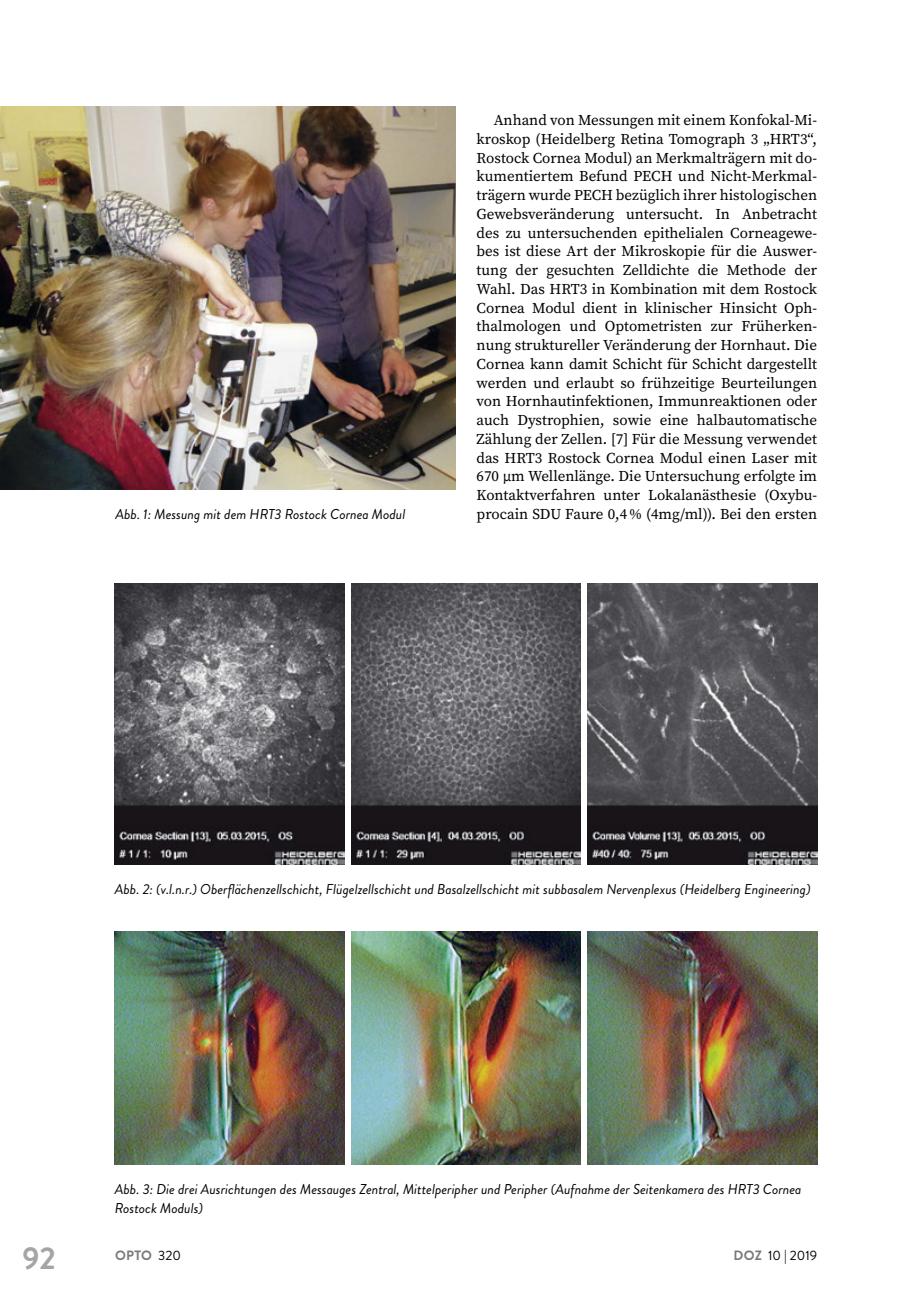
<style>
.page{position:relative;width:915px;height:1293px;background:#fff}
.page>*{position:absolute;margin:0;border:0;box-sizing:border-box;transform-origin:0 0}
.t1{font:700 31.5px "Brandon Grotesque";color:#a5a5a7}
.t2{font:15px/18.8px "Source Serif Pro";color:#000;text-align:justify}
.t3{font:italic 14.25px/18.8px "Brandon Grotesque";color:#000}
.t4{font:13.5px "Brandon Grotesque";color:#000}
.t5{font:700 13.5px "Brandon Grotesque";color:#79797b}
.s1{font-weight:400;color:#000}
.s2{font-weight:700;color:#79797b}
</style>
<div class="page">
<img style="left:0;top:106px;width:455px;height:384px">
<img style="left:115px;top:584px;width:229px;height:280px">
<img style="left:351px;top:584px;width:229px;height:280px">
<img style="left:587px;top:584px;width:229px;height:280px">
<img style="left:115px;top:931px;width:229px;height:233px">
<img style="left:351px;top:931px;width:229px;height:233px">
<img style="left:587px;top:931px;width:229px;height:233px">
<p class="t2" style="left:476px;top:111px;width:342px;text-indent:17px">Anhand von Messungen mit einem Konfokal-Mi&shy;kroskop (Heidelberg Retina Tomograph 3 „HRT3“, Rostock Cornea Modul) an Merkmalträgern mit do&shy;kumentiertem Befund PECH und Nicht-Merkmal&shy;trägern wurde PECH bezüglich ihrer histologischen Gewebsveränderung untersucht. In Anbetracht des zu untersuchenden epithelialen Corneagewe&shy;bes ist diese Art der Mikroskopie für die Auswer&shy;tung der gesuchten Zelldichte die Methode der Wahl. Das HRT3 in Kombination mit dem Rostock Cornea Modul dient in klinischer Hinsicht Oph&shy;thalmologen und Optometristen zur Früherken&shy;nung struktureller Veränderung der Hornhaut. Die Cornea kann damit Schicht für Schicht dargestellt werden und erlaubt so frühzeitige Beurteilungen von Hornhautinfektionen, Immunreaktionen oder auch Dystrophien, sowie eine halbautomatische Zählung der Zellen. [7] Für die Messung verwendet das HRT3 Rostock Cornea Modul einen Laser mit 670 µm Wellenlänge. Die Untersuchung erfolgte im Kontaktverfahren unter Lokalanästhesie (Oxybu-</p>
<p class="t3" style="left:115px;top:505px;width:291px">Abb. 1: Messung mit dem HRT3 Rostock Cornea Modul</p>
<p class="t2" style="left:476px;top:504px;width:342px">procain SDU Faure 0,4 % (4mg/ml)). Bei den ersten</p>
<p class="t3" style="left:115px;top:880px;width:697px">Abb. 2: (v.l.n.r.) Oberflächenzellschicht, Flügelzellschicht und Basalzellschicht mit subbasalem Nervenplexus (Heidelberg Engineering)</p>
<h1 class="t1" style="left:23px;top:1236px;width:35px">92</h1>
<p class="t3" style="left:115px;top:1180px;width:688px">Abb. 3: Die drei Ausrichtungen des Messauges Zentral, Mittelperipher und Peripher (Aufnahme der Seitenkamera des HRT3 Cornea<br>Rostock Moduls)</p>
<p class="t5" style="left:115px;top:1245px;width:67px">OPTO <span class="s1">320</span></p>
<p class="t4" style="left:733px;top:1246px;width:85px"><span class="s2">DOZ</span> 10 | 2019</p>
</div>
